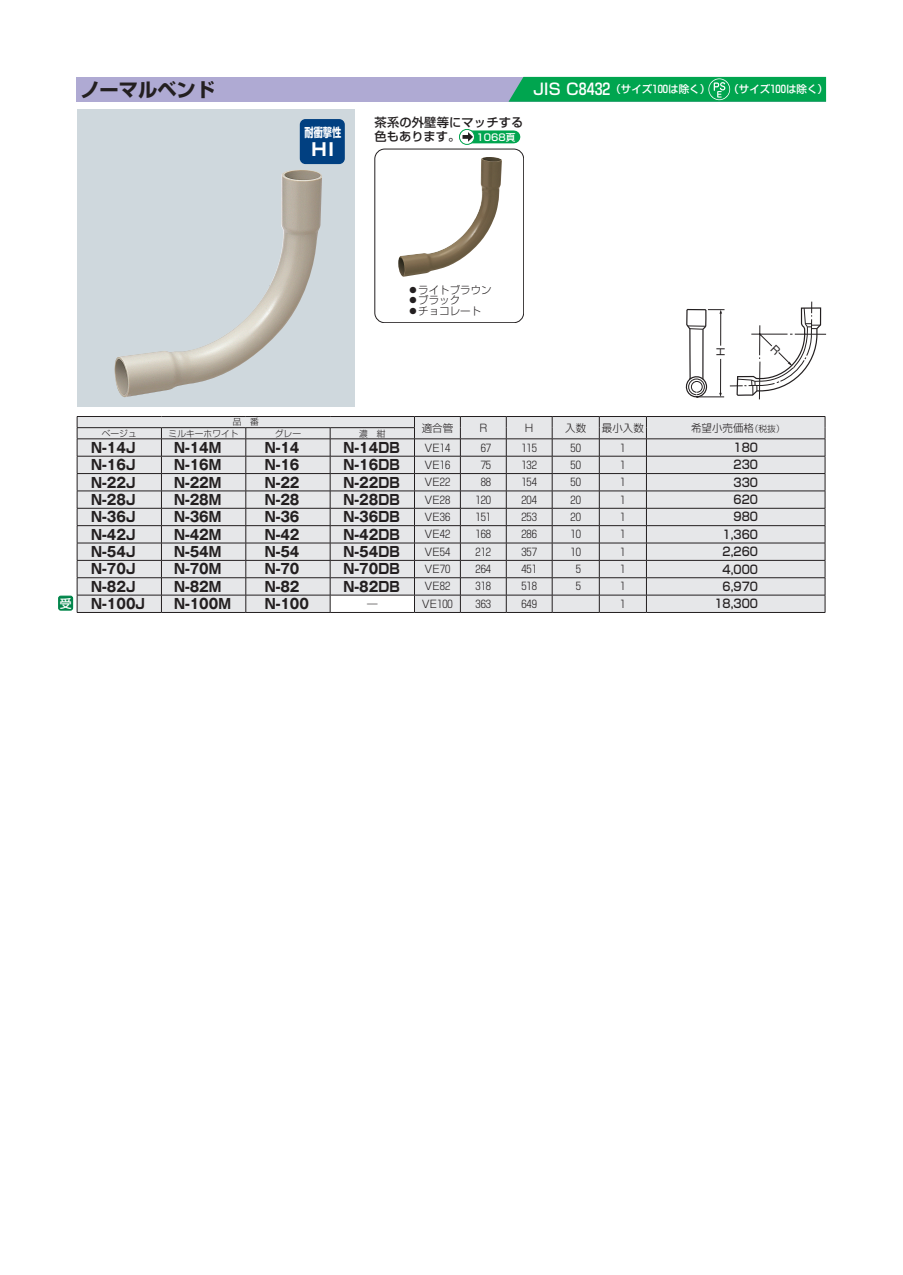
<style>
.page{position:relative;width:903px;height:1275px;background:#fff}
.page>*{position:absolute;margin:0;border:0;box-sizing:border-box;transform-origin:0 0}
.t1{font:700 19.25px "Shin Go Pro";color:#231f20}
.t2{font:17.5px "Shin Go Pro Bold 90 msp RKSJ H";color:#fff}
.t3{font:700 14px "Shin Go Pro";color:#231f20;scale:.9 1}
.t4{font:700 14px "Gothic MB101 Pro";color:#231f20;scale:.9 1}
.t5{font:500 12.25px/14px "Shin Go Pro";letter-spacing:.015em;color:#231f20}
.t6{font:12.25px "Shin Go Pro Bold 90 msp RKSJ H";color:#fff;scale:.75 1}
.t7{font:500 11.9px "Shin Go Pro";color:#231f20;scale:.9 1}
.t8{font:11.72px "Shin Go Pro Medium 90 msp RKSJ H";color:#fff}
.t9{font:300 10.5px "Shin Go Pro";color:#231f20}
.t10{font:500 10.5px "Shin Go Pro";color:#fff}
.t11{font:10.5px "Shin Go Pro Light 90 msp RKSJ H";color:#231f20}
.t12{font:10.5px "Shin Go Pro Regular 90 msp RKSJ H";color:#231f20}
.t13{font:500 9.62px "Shin Go Pro";color:#fff}
.t14{font:300 8.75px "Shin Go Pro";color:#231f20}
.s1{font-size:15.75px}
.s2{font-size:8.75px}
.s3{font-family:"Gothic MB101 Pro"}
.s4{font-family:"Shin Go Pro"}
</style>
<div class="page">
<div style="left:77px;top:109px;width:278px;height:298px;background:#cfd8dd"></div>
<div style="left:77px;top:77px;width:749px;height:25px;background:#afaad3"></div>
<svg style="left:508px;top:77px;width:318px;height:25px;background:#0aa656"></svg>
<img style="left:114px;top:170px;width:208px;height:227px">
<div style="left:375px;top:149px;width:149px;height:174px;border:1px solid #231f20;border-radius:10px"></div>
<img style="left:398px;top:157px;width:104px;height:120px">
<div style="left:301px;top:120px;width:43px;height:43px;background:#014081;border-radius:5px"></div>
<div style="left:300px;top:119px;width:45px;height:45px;border:2px solid #014081;border-radius:5px"></div>
<div style="left:466px;top:130px;width:48px;height:13px;background:#00a54f"></div>
<svg style="left:459px;top:129px;width:15px;height:15px"></svg>
<div style="left:459px;top:129px;width:16px;height:16px;border:1px solid #00a54f;border-radius:50%"></div>
<svg style="left:462px;top:132px;width:11px;height:10px"></svg>
<svg style="left:77px;top:416px;width:749px;height:196px;background:#d8d8da"></svg>
<hr style="left:77px;top:612px;width:84px;height:1px;background:#231f20">
<hr style="left:161px;top:612px;width:85px;height:1px;background:#231f20">
<hr style="left:246px;top:612px;width:84px;height:1px;background:#231f20">
<hr style="left:330px;top:612px;width:84px;height:1px;background:#231f20">
<hr style="left:414px;top:612px;width:46px;height:1px;background:#231f20">
<hr style="left:460px;top:612px;width:46px;height:1px;background:#231f20">
<hr style="left:506px;top:612px;width:46px;height:1px;background:#231f20">
<hr style="left:552px;top:612px;width:47px;height:1px;background:#231f20">
<hr style="left:599px;top:612px;width:47px;height:1px;background:#231f20">
<hr style="left:646px;top:612px;width:179px;height:1px;background:#231f20">
<div style="left:59px;top:596px;width:14px;height:14px;background:#00854a;border-radius:2px"></div>
<div style="left:58px;top:596px;width:15px;height:15px;border:1px solid #00854a;border-radius:2px"></div>
<svg style="left:686px;top:302px;width:140px;height:98px"></svg>
<h1 class="t1" style="left:80px;top:74px;width:136px">ノーマルベンド</h1>
<p class="t10" style="left:533px;top:81px;width:179px"><span class="s1">JIS C8432</span>（サイズ100は除く）</p>
<p class="t10" style="left:728px;top:81px;width:101px">（サイズ100は除く）</p>
<p class="t6" style="left:304px;top:123px;width:50px">耐衝撃性</p>
<p class="t2" style="left:312px;top:136px;width:24px">HI</p>
<p class="t5" style="left:375px;top:114px;width:150px">茶系の外壁等にマッチする色もあります。</p>
<p class="t13" style="left:476px;top:129px;width:40px">1068頁</p>
<p class="t11" style="left:408px;top:281px;width:85px">●ライトブラウン</p>
<p class="t11" style="left:408px;top:292px;width:54px">●ブラック</p>
<p class="t11" style="left:408px;top:302px;width:75px">●チョコレート</p>
<p class="t12" style="left:712px;top:356px;width:10px;rotate:-90deg">H</p>
<p class="t14" style="left:233px;top:415px;width:28px">品　番</p>
<p class="t9" style="left:422px;top:419px;width:33px">適合管</p>
<p class="t9" style="left:479px;top:419px;width:9px">R</p>
<p class="t9" style="left:525px;top:419px;width:10px">H</p>
<p class="t9" style="left:565px;top:419px;width:22px">入数</p>
<p class="t9" style="left:602px;top:419px;width:43px">最小入数</p>
<p class="t9" style="left:691px;top:419px;width:95px">希望小売価格<span class="s2">（税抜）</span></p>
<p class="t14" style="left:102px;top:426px;width:36px">ベージュ</p>
<p class="t14" style="left:169px;top:426px;width:71px">ミルキーホワイト</p>
<p class="t14" style="left:275px;top:426px;width:28px">グレー</p>
<p class="t14" style="left:359px;top:426px;width:28px">濃　紺</p>
<p class="t3" style="left:91px;top:436px;width:51px">N-<span class="s3">14</span>J</p>
<p class="t3" style="left:174px;top:436px;width:54px">N-<span class="s3">14</span>M</p>
<p class="t3" style="left:265px;top:436px;width:40px">N-<span class="s3">14</span></p>
<p class="t3" style="left:344px;top:436px;width:64px">N-<span class="s3">14</span>DB</p>
<p class="t9" style="left:425px;top:439px;width:27px">VE14</p>
<p class="t9" style="left:481px;top:439px;width:12px">67</p>
<p class="t9" style="left:521px;top:439px;width:17px">115</p>
<p class="t9" style="left:570px;top:439px;width:12px">50</p>
<p class="t9" style="left:620px;top:439px;width:7px">1</p>
<p class="t7" style="left:733px;top:438px;width:29px">180</p>
<p class="t3" style="left:91px;top:454px;width:51px">N-<span class="s3">16</span>J</p>
<p class="t3" style="left:174px;top:454px;width:54px">N-<span class="s3">16</span>M</p>
<p class="t3" style="left:265px;top:454px;width:40px">N-<span class="s3">16</span></p>
<p class="t3" style="left:344px;top:454px;width:64px">N-<span class="s3">16</span>DB</p>
<p class="t9" style="left:425px;top:456px;width:27px">VE16</p>
<p class="t9" style="left:481px;top:456px;width:12px">75</p>
<p class="t9" style="left:521px;top:456px;width:17px">132</p>
<p class="t9" style="left:570px;top:456px;width:12px">50</p>
<p class="t9" style="left:620px;top:456px;width:7px">1</p>
<p class="t7" style="left:733px;top:455px;width:29px">230</p>
<p class="t3" style="left:91px;top:471px;width:51px">N-<span class="s3">22</span>J</p>
<p class="t3" style="left:174px;top:471px;width:54px">N-<span class="s3">22</span>M</p>
<p class="t3" style="left:265px;top:471px;width:40px">N-<span class="s3">22</span></p>
<p class="t3" style="left:344px;top:471px;width:64px">N-<span class="s3">22</span>DB</p>
<p class="t9" style="left:425px;top:474px;width:27px">VE22</p>
<p class="t9" style="left:481px;top:474px;width:12px">88</p>
<p class="t9" style="left:521px;top:474px;width:17px">154</p>
<p class="t9" style="left:570px;top:474px;width:12px">50</p>
<p class="t9" style="left:620px;top:474px;width:7px">1</p>
<p class="t7" style="left:733px;top:472px;width:29px">330</p>
<p class="t3" style="left:91px;top:488px;width:51px">N-<span class="s3">28</span>J</p>
<p class="t3" style="left:174px;top:488px;width:54px">N-<span class="s3">28</span>M</p>
<p class="t3" style="left:265px;top:488px;width:40px">N-<span class="s3">28</span></p>
<p class="t3" style="left:344px;top:488px;width:64px">N-<span class="s3">28</span>DB</p>
<p class="t9" style="left:425px;top:491px;width:27px">VE28</p>
<p class="t9" style="left:475px;top:491px;width:17px">120</p>
<p class="t9" style="left:521px;top:491px;width:17px">204</p>
<p class="t9" style="left:570px;top:491px;width:12px">20</p>
<p class="t9" style="left:620px;top:491px;width:7px">1</p>
<p class="t7" style="left:733px;top:490px;width:29px">620</p>
<p class="t3" style="left:91px;top:506px;width:51px">N-<span class="s3">36</span>J</p>
<p class="t3" style="left:174px;top:506px;width:54px">N-<span class="s3">36</span>M</p>
<p class="t3" style="left:265px;top:506px;width:40px">N-<span class="s3">36</span></p>
<p class="t3" style="left:344px;top:506px;width:64px">N-<span class="s3">36</span>DB</p>
<p class="t9" style="left:425px;top:508px;width:27px">VE36</p>
<p class="t9" style="left:475px;top:508px;width:17px">151</p>
<p class="t9" style="left:521px;top:508px;width:17px">253</p>
<p class="t9" style="left:570px;top:508px;width:12px">20</p>
<p class="t9" style="left:620px;top:508px;width:7px">1</p>
<p class="t7" style="left:733px;top:507px;width:29px">980</p>
<p class="t3" style="left:91px;top:523px;width:51px">N-<span class="s3">42</span>J</p>
<p class="t3" style="left:174px;top:523px;width:54px">N-<span class="s3">42</span>M</p>
<p class="t3" style="left:265px;top:523px;width:40px">N-<span class="s3">42</span></p>
<p class="t3" style="left:344px;top:523px;width:64px">N-<span class="s3">42</span>DB</p>
<p class="t9" style="left:425px;top:526px;width:27px">VE42</p>
<p class="t9" style="left:475px;top:526px;width:17px">168</p>
<p class="t9" style="left:521px;top:526px;width:17px">286</p>
<p class="t9" style="left:570px;top:526px;width:12px">10</p>
<p class="t9" style="left:620px;top:526px;width:7px">1</p>
<p class="t7" style="left:723px;top:525px;width:41px">1,360</p>
<p class="t3" style="left:91px;top:541px;width:51px">N-<span class="s3">54</span>J</p>
<p class="t3" style="left:174px;top:541px;width:54px">N-<span class="s3">54</span>M</p>
<p class="t3" style="left:265px;top:541px;width:40px">N-<span class="s3">54</span></p>
<p class="t3" style="left:344px;top:541px;width:64px">N-<span class="s3">54</span>DB</p>
<p class="t9" style="left:425px;top:543px;width:27px">VE54</p>
<p class="t9" style="left:475px;top:543px;width:17px">212</p>
<p class="t9" style="left:521px;top:543px;width:17px">357</p>
<p class="t9" style="left:570px;top:543px;width:12px">10</p>
<p class="t9" style="left:620px;top:543px;width:7px">1</p>
<p class="t7" style="left:723px;top:542px;width:41px">2,260</p>
<p class="t3" style="left:91px;top:558px;width:51px">N-<span class="s3">70</span>J</p>
<p class="t3" style="left:174px;top:558px;width:54px">N-<span class="s3">70</span>M</p>
<p class="t3" style="left:265px;top:558px;width:40px">N-<span class="s3">70</span></p>
<p class="t3" style="left:344px;top:558px;width:64px">N-<span class="s3">70</span>DB</p>
<p class="t9" style="left:425px;top:560px;width:27px">VE70</p>
<p class="t9" style="left:475px;top:560px;width:17px">264</p>
<p class="t9" style="left:521px;top:560px;width:17px">451</p>
<p class="t9" style="left:576px;top:560px;width:7px">5</p>
<p class="t9" style="left:620px;top:560px;width:7px">1</p>
<p class="t7" style="left:723px;top:559px;width:41px">4,000</p>
<p class="t3" style="left:91px;top:575px;width:51px">N-<span class="s3">82</span>J</p>
<p class="t3" style="left:174px;top:575px;width:54px">N-<span class="s3">82</span>M</p>
<p class="t3" style="left:265px;top:575px;width:40px">N-<span class="s3">82</span></p>
<p class="t3" style="left:344px;top:575px;width:64px">N-<span class="s3">82</span>DB</p>
<p class="t9" style="left:425px;top:578px;width:27px">VE82</p>
<p class="t9" style="left:475px;top:578px;width:17px">318</p>
<p class="t9" style="left:521px;top:578px;width:17px">518</p>
<p class="t9" style="left:576px;top:578px;width:7px">5</p>
<p class="t9" style="left:620px;top:578px;width:7px">1</p>
<p class="t7" style="left:723px;top:577px;width:41px">6,970</p>
<p class="t8" style="left:60px;top:594px;width:13px">受</p>
<p class="t3" style="left:91px;top:593px;width:61px">N-<span class="s3">100</span>J</p>
<p class="t3" style="left:174px;top:593px;width:65px">N-<span class="s3">100</span>M</p>
<p class="t4" style="left:265px;top:592px;width:51px"><span class="s4">N-</span>100</p>
<p class="t9" style="left:367px;top:595px;width:12px">―</p>
<p class="t9" style="left:422px;top:595px;width:32px">VE100</p>
<p class="t9" style="left:475px;top:595px;width:17px">363</p>
<p class="t9" style="left:521px;top:595px;width:17px">649</p>
<p class="t9" style="left:620px;top:595px;width:7px">1</p>
<p class="t7" style="left:714px;top:594px;width:50px">18,300</p>
</div>
